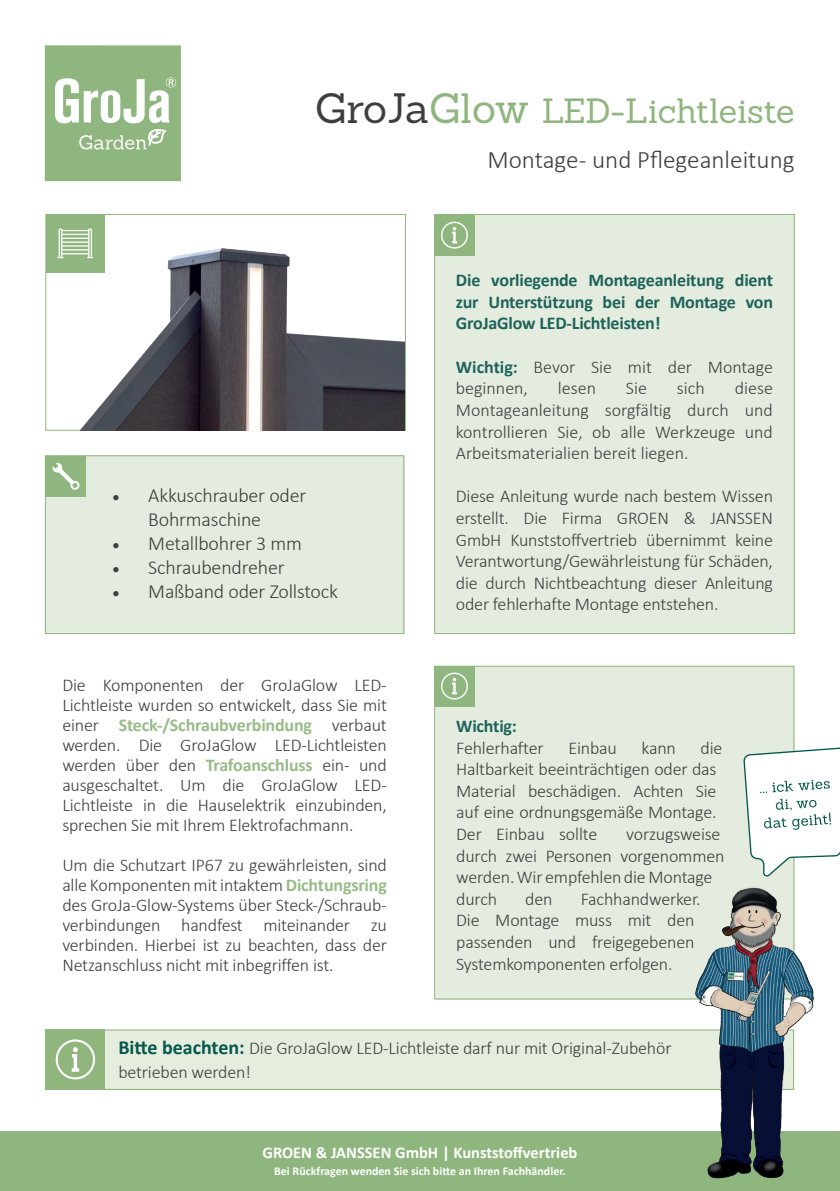
<style>
.page{position:relative;width:840px;height:1191px;background:#fff}
.page>*{position:absolute;margin:0;border:0;box-sizing:border-box;transform-origin:0 0}
.t1{font:34.2px "Sanchez";letter-spacing:-.01em;color:#8fb67e}
.t2{font:300 25.2px "Calibri";color:#3e3e3f}
.t3{font:300 20px/24px "Calibri";letter-spacing:-.01em;color:#3e3e3f;text-align:center}
.t4{font:300 18px/21.6px "Calibri";letter-spacing:-.01em;color:#3e3e3f}
.t5{font:700 18px/21.6px "Calibri";letter-spacing:-.01em;color:#1e635a;text-align:justify}
.t6{font:700 16.4px "Calibri";color:#fff}
.t7{font:700 12px "Calibri";color:#fff}
.s1{font-size:41.4px;color:#3e3e3f}
.s2{font-size:41.4px}
.s3{font-family:"Minion Pro";font-weight:400}
.s4{font-weight:700;color:#98bb87}
.s5{font-weight:700;color:#1e635a}
.s6{font-weight:700;font-size:20px;color:#06584d}
</style>
<div class="page">
<div style="left:46px;top:1029px;width:747px;height:61px;background:#e5eddf;border:1px solid #90b67e"></div>
<div style="left:46px;top:1029px;width:59px;height:60px;background:#90b67e"></div>
<svg style="left:56px;top:1039px;width:39px;height:40px"></svg>
<div style="left:435px;top:666px;width:358px;height:333px;background:#e4ecdf"></div>
<div style="left:434px;top:666px;width:40px;height:40px;background:#8fb67e"></div>
<svg style="left:441px;top:672px;width:26px;height:27px"></svg>
<div style="left:434px;top:215px;width:360px;height:419px;background:#e4ecdf"></div>
<div style="left:434px;top:215px;width:40px;height:40px;background:#8fb67e"></div>
<svg style="left:441px;top:222px;width:26px;height:27px"></svg>
<svg style="left:45px;top:45px;width:136px;height:136px;background:#a1c192"></svg>
<div style="left:0;top:1131px;width:839px;height:60px;background:#8fb67e"></div>
<img style="left:682px;top:877px;width:132px;height:302px">
<svg style="left:743px;top:746px;width:96px;height:131px"></svg>
<div style="left:45px;top:455px;width:359px;height:179px;background:#e4ecdf"></div>
<div style="left:45px;top:455px;width:359px;height:179px;border:1px solid #8fb67e"></div>
<div style="left:46px;top:456px;width:40px;height:40px;background:#8fb67e"></div>
<svg style="left:52px;top:463px;width:28px;height:27px"></svg>
<img style="left:47px;top:214px;width:357px;height:216px">
<h1 class="t1" style="left:315px;top:88px;width:480px"><span class="s1">GroJa</span><span class="s2">Glow</span> LED-Lichtleiste</h1>
<h2 class="t2" style="left:487px;top:143px;width:308px">Montage- und Pflegeanleitung</h2>
<p class="t3" style="left:112px;top:483px;width:195px"><span class="s3">•</span> Akkuschrauber oder<br>Bohrmaschine</p>
<p class="t3" style="left:112px;top:531px;width:191px"><span class="s3">•</span> Metallbohrer 3 mm</p>
<p class="t3" style="left:112px;top:555px;width:174px"><span class="s3">•</span> Schraubendreher</p>
<p class="t3" style="left:112px;top:579px;width:227px"><span class="s3">•</span> Maßband oder Zollstock</p>
<p class="t4" style="left:62px;top:675px;width:326px;line-height:20px;text-align:justify">Die Komponenten der GroJaGlow LED-Lichtleiste wurden so entwickelt, dass Sie mit einer <span class="s4">Steck-/Schraubverbindung</span> verbaut werden. Die GroJaGlow LED-Lichtleisten werden über den <span class="s4">Trafoanschluss</span> ein- und ausgeschaltet. Um die GroJaGlow LED-Lichtleiste in die Hauselektrik einzubinden, sprechen Sie mit Ihrem Elektrofachmann.</p>
<p class="t4" style="left:62px;top:854px;width:326px;line-height:20px;text-align:justify">Um die Schutzart IP67 zu gewährleisten, sind alle Komponenten mit intaktem <span class="s4">Dichtungsring </span>des GroJa-Glow-Systems über Steck-/Schraub&shy;verbindungen handfest miteinander zu verbinden. Hierbei ist zu beachten, dass der Netzanschluss nicht mit inbegriffen ist.</p>
<p class="t5" style="left:455px;top:269px;width:318px">Die vorliegende Montageanleitung dient zur Unterstützung bei der Montage von GroJaGlow LED-Lichtleisten!</p>
<p class="t4" style="left:455px;top:356px;width:318px"><span class="s5">Wichtig:</span> Bevor Sie mit der Montage beginnen,</p>
<p class="t4" style="left:557px;top:377px;width:40px">lesen</p>
<p class="t4" style="left:625px;top:377px;width:23px">Sie</p>
<p class="t4" style="left:676px;top:377px;width:29px">sich</p>
<p class="t4" style="left:455px;top:377px;width:318px;text-align:justify;text-indent:279px">diese Montageanleitung sorgfältig durch und kontrollieren Sie, ob alle Werkzeuge und Arbeitsmaterialien bereit liegen.</p>
<p class="t4" style="left:455px;top:485px;width:318px;text-align:justify">Diese Anleitung wurde nach bestem Wissen erstellt. Die Firma GROEN &amp; JANSSEN GmbH Kunststoffvertrieb übernimmt keine Verantwortung/Gewährleistung für Schäden, die durch Nichtbeachtung dieser Anleitung oder fehlerhafte Montage entstehen.</p>
<p class="t5" style="left:456px;top:715px;width:62px">Wichtig:</p>
<p class="t4" style="left:456px;top:736px;width:89px">Fehlerhafter</p>
<p class="t4" style="left:568px;top:736px;width:50px">Einbau</p>
<p class="t4" style="left:641px;top:736px;width:36px">kann</p>
<p class="t4" style="left:456px;top:736px;width:268px;text-indent:244px">die<br>Haltbarkeit beeinträchtigen oder das<br>Material beschädigen. Achten Sie auf eine ordnungsgemäße Montage.<br>Der Einbau sollte</p>
<p class="t4" style="left:456px;top:823px;width:270px;text-indent:170px">vorzugsweise durch zwei Personen vorgenommen werden. Wir empfehlen die Montage durch</p>
<p class="t4" style="left:456px;top:888px;width:246px;text-indent:124px">Fachhandwerker.<br>Die Montage muss mit den passenden und freigegebenen<br>Systemkomponenten erfolgen.</p>
<p class="t4" style="left:525px;top:888px;width:29px">den</p>
<p class="t4" style="left:118px;top:1035px;width:554px;line-height:24px"><span class="s6">Bitte beachten:</span> Die GroJaGlow LED-Lichtleiste darf nur mit Original-Zubehör betrieben werden!</p>
<p class="t6" style="left:262px;top:1141px;width:316px">GROEN &amp; JANSSEN GmbH | Kunststoffvertrieb</p>
<p class="t7" style="left:274px;top:1163px;width:293px">Bei Rückfragen wenden Sie sich bitte an Ihren Fachhändler.</p>
</div>
